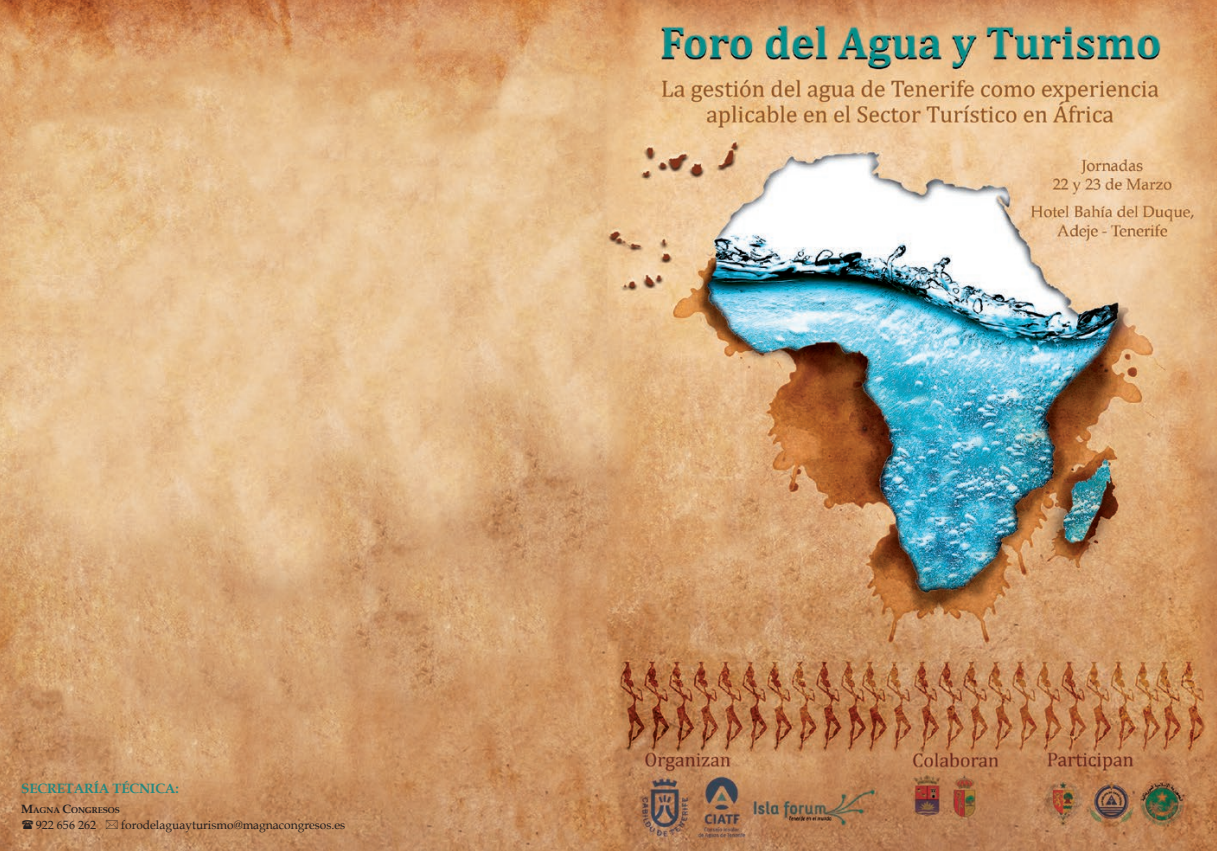
<style>
.page{position:relative;width:1217px;height:851px;background:#fff}
.page>*{position:absolute;margin:0;border:0;box-sizing:border-box;transform-origin:0 0}
.t1{font:700 13.5px "Book Antiqua";letter-spacing:-.01em;color:#268880}
.t2{font:12px "Book Antiqua";color:#231f20}
.t3{font:700 8.4px "Book Antiqua";letter-spacing:-.015em;color:#231f20}
.s1{font-size:12px}
</style>
<div class="page">
<img style="left:0;top:0;width:1216px;height:850px">
<svg style="left:22px;top:819px;width:11px;height:9px"></svg>
<svg style="left:106px;top:819px;width:12px;height:9px"></svg>
<p class="t1" style="left:21px;top:780px;width:159px">SECRETARÍA TÉCNICA:</p>
<p class="t3" style="left:21px;top:805px;width:77px"><span class="s1">M</span>AGNA <span class="s1">C</span>ONGRES</p>
<p class="t3" style="left:108px;top:805px;width:13px">OS</p>
<p class="t2" style="left:36px;top:817px;width:61px">922 656 262</p>
<p class="t2" style="left:121px;top:817px;width:225px">forodelaguayturismo@magnacongresos.es</p>
</div>
